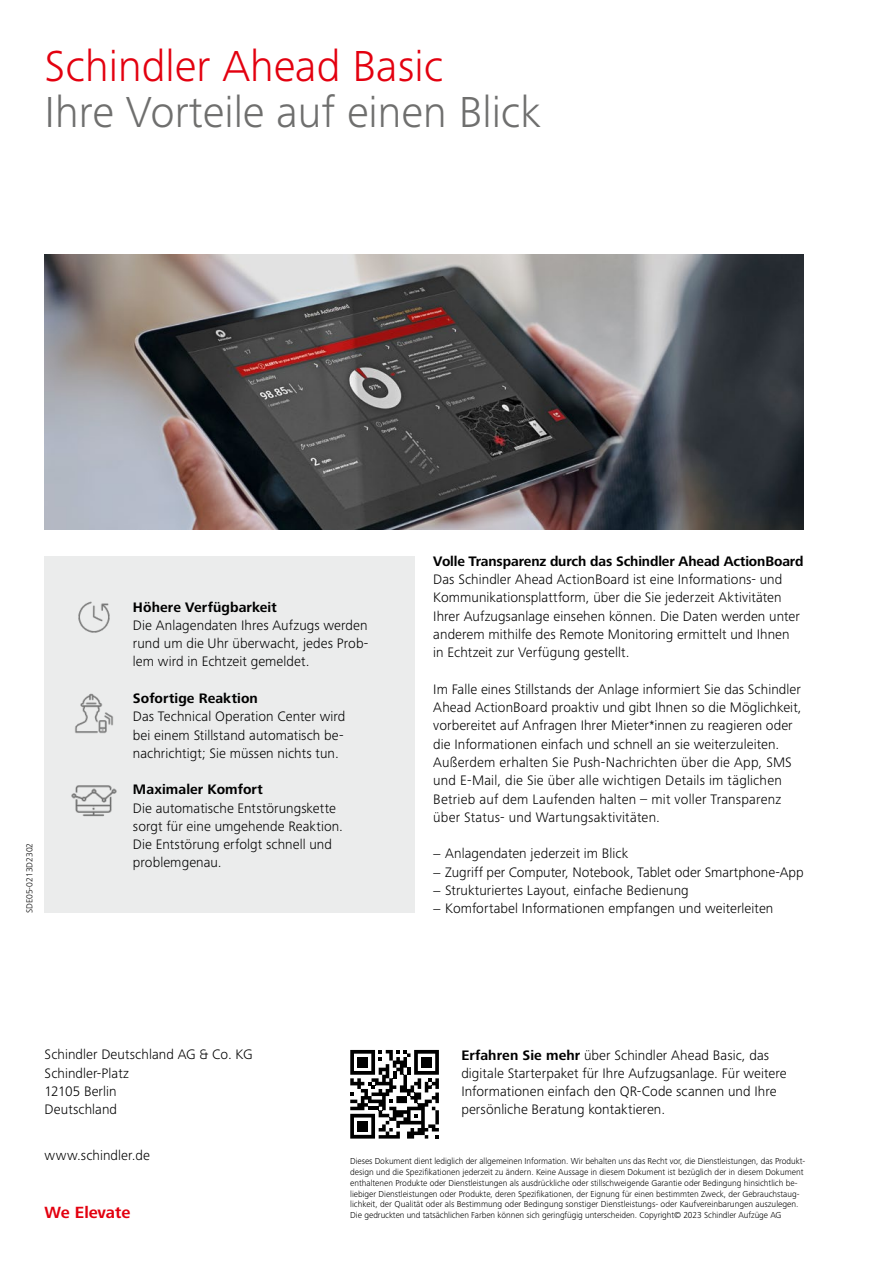
<style>
.page{position:relative;width:893px;height:1263px;background:#fff}
.page>*{position:absolute;margin:0;border:0;box-sizing:border-box;transform-origin:0 0}
.t1{font:300 45px "Frutiger Next LTW1 G";color:#6f6f6e}
.t2{font:300 45px "Frutiger Next LTW1 G";color:#e3000f}
.t3{font:700 16.8px "Frutiger Next LTW1 G";letter-spacing:-.005em;color:#e3000f}
.t4{font:300 14.25px/18.3px "Frutiger Next LTW1 G";letter-spacing:.005em;color:#000}
.t5{font:700 14.25px "Frutiger Next LTW1 G";letter-spacing:-.005em;color:#000}
.t6{font:300 9px/10.8px "Frutiger Next LTW1 G";color:#000}
.s1{font-weight:700}
</style>
<div class="page">
<div style="left:45px;top:557px;width:370px;height:356px;background:#ebecec"></div>
<img style="left:45px;top:255px;width:759px;height:274px">
<svg style="left:350px;top:1050px;width:89px;height:88px"></svg>
<div style="left:421px;top:1057px;width:11px;height:10px;background:#000"></div>
<div style="left:357px;top:1057px;width:11px;height:11px;background:#000"></div>
<div style="left:357px;top:1121px;width:11px;height:10px;background:#000"></div>
<img style="left:78px;top:601px;width:32px;height:32px">
<img style="left:75px;top:693px;width:38px;height:41px">
<img style="left:71px;top:785px;width:46px;height:32px">
<p class="t2" style="left:45px;top:40px;width:400px">Schindler Ahead Basic</p>
<h1 class="t1" style="left:45px;top:86px;width:498px">Ihre Vorteile auf einen Blick</h1>
<p class="t6" style="left:24px;top:913px;width:72px;rotate:-90deg">SDE05-0213D2302</p>
<p class="t5" style="left:133px;top:599px;width:145px">Höhere Verfügbarkeit</p>
<p class="t4" style="left:133px;top:616px;width:237px;text-align:justify">Die Anlagendaten Ihres Aufzugs werden rund um die Uhr überwacht, jedes Prob&shy;lem wird in Echtzeit gemeldet.</p>
<p class="t5" style="left:133px;top:690px;width:127px">Sofortige Reaktion</p>
<p class="t4" style="left:133px;top:707px;width:214px">Das Technical Operation Center wird bei einem Stillstand automatisch be&shy;nachrichtigt; Sie müssen nichts tun.</p>
<p class="t5" style="left:133px;top:781px;width:131px">Maximaler Komfort</p>
<p class="t4" style="left:133px;top:799px;width:212px">Die automatische Entstörungskette sorgt für eine umgehende Reaktion.<br>Die Entstörung erfolgt schnell und problemgenau.</p>
<p class="t5" style="left:433px;top:553px;width:372px">Volle Transparenz durch das Schindler Ahead ActionBoard</p>
<p class="t4" style="left:433px;top:570px;width:368px">Das Schindler Ahead ActionBoard ist eine Informations- und Kommunikationsplattform, über die Sie jederzeit Aktivitäten Ihrer Aufzugsanlage einsehen können. Die Daten werden unter anderem mithilfe des Remote Monitoring ermittelt und Ihnen in Echtzeit zur Verfügung gestellt.</p>
<p class="t4" style="left:433px;top:680px;width:370px">Im Falle eines Stillstands der Anlage informiert Sie das Schindler Ahead ActionBoard proaktiv und gibt Ihnen so die Möglichkeit, vorbereitet auf Anfragen Ihrer Mieter*innen zu reagieren oder die Informationen einfach und schnell an sie weiterzuleiten.<br>Außerdem erhalten Sie Push-Nachrichten über die App, SMS und E-Mail, die Sie über alle wichtigen Details im täglichen Betrieb auf dem Laufenden halten – mit voller Transparenz über Status- und Wartungsaktivitäten.</p>
<p class="t4" style="left:433px;top:844px;width:372px">− Anlagendaten jederzeit im Blick<br>− Zugriff per Computer, Notebook, Tablet oder Smartphone-App − Strukturiertes Layout, einfache Bedienung<br>− Komfortabel Informationen empfangen und weiterleiten</p>
<p class="t4" style="left:45px;top:1045px;width:209px">Schindler Deutschland AG &amp; Co. KG<br>Schindler-Platz<br>12105 Berlin<br>Deutschland</p>
<p class="t4" style="left:45px;top:1146px;width:107px">www.schindler.de</p>
<p class="t3" style="left:45px;top:1203px;width:87px">We Elevate</p>
<p class="t4" style="left:461px;top:1045px;width:327px"><span class="s1">Erfahren Sie mehr</span> über Schindler Ahead Basic, das digitale Starterpaket für Ihre Aufzugsanlage. Für weitere Informationen einfach den QR-Code scannen und Ihre persönliche Beratung kontaktieren.</p>
<p class="t6" style="left:350px;top:1155px;width:456px">Dieses Dokument dient lediglich der allgemeinen Information. Wir behalten uns das Recht vor, die Dienstleistungen, das Produkt&shy;design und die Spezifkationen jederzeit zu ändern. Keine Aussage in diesem Dokument ist bezüglich der in diesem Dokument enthaltenen Produkte oder Dienstleistungen als ausdrückliche oder stillschweigende Garantie oder Bedingung hinsichtlich be&shy;liebiger Dienstleistungen oder Produkte, deren Spezifkationen, der Eignung für einen bestimmten Zweck, der Gebrauchstaug&shy;lichkeit, der Qualität oder als Bestimmung oder Bedingung sonstiger Dienstleistungs- oder Kaufvereinbarungen auszulegen.<br>Die gedruckten und tatsächlichen Farben können sich geringfügig unterscheiden. Copyright© 2023 Schindler Aufzüge AG</p>
</div>
